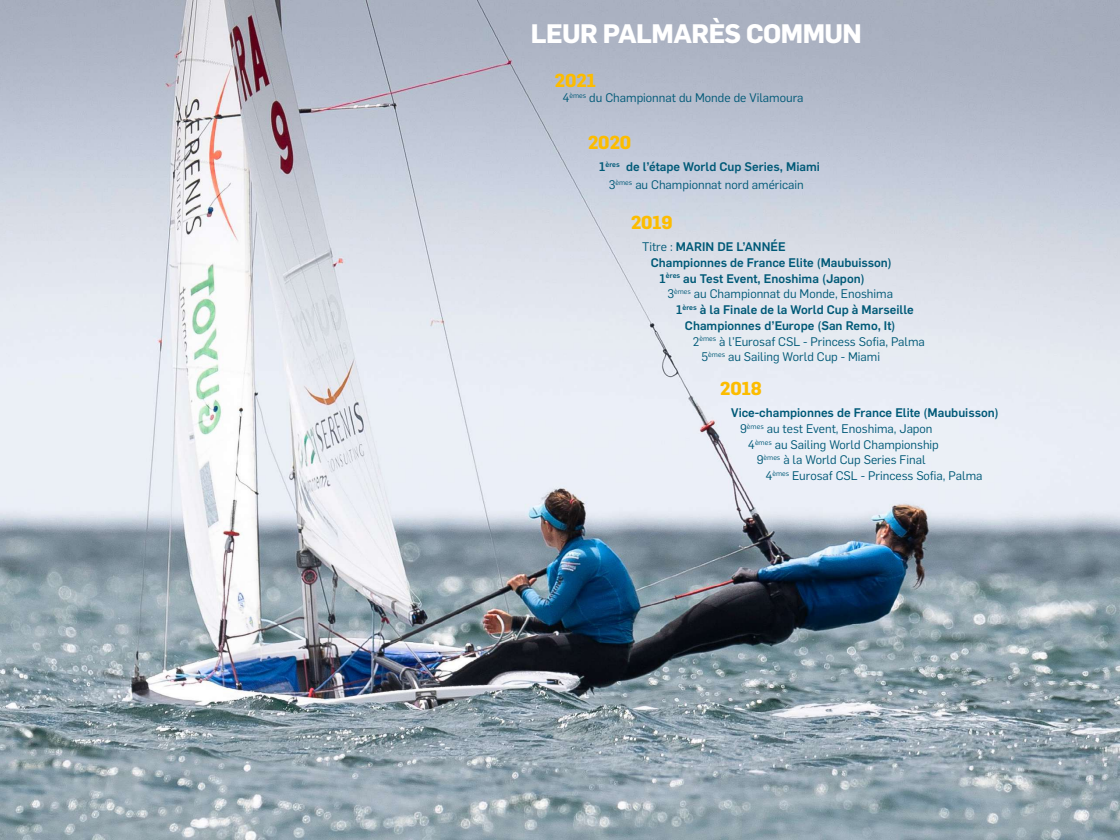
<style>
.page{position:relative;width:1120px;height:840px;background:#fff}
.page>*{position:absolute;margin:0;border:0;box-sizing:border-box;transform-origin:0 0}
.t1{font:700 26.25px "Flama";letter-spacing:-.02em;color:#fff}
.t2{font:700 18.38px "Flama";letter-spacing:-.02em;color:#fcbc00}
.t3{font:500 12.25px/18.2px "Flama";color:#005977;text-align:center}
.t4{font:12.25px "Flama";color:#005977}
.s1{font-weight:400}
</style>
<div class="page">
<img style="left:0;top:0;width:1120px;height:840px">
<h1 class="t1" style="left:531px;top:15px;width:332px">LEUR PALMARÈS COMMUN</h1>
<h2 class="t2" style="left:555px;top:67px;width:43px">2021</h2>
<p class="t4" style="left:562px;top:90px;width:242px">4<sup>èmes</sup> du Championnat du Monde de Vilamoura</p>
<h2 class="t2" style="left:588px;top:129px;width:45px">2020</h2>
<p class="t3" style="left:599px;top:157px;width:222px">1<sup>ères</sup> de l’étape World Cup Series, Miami<br><span class="s1">3</span><sup>èmes</sup> <span class="s1">au Championnat nord américain</span></p>
<h2 class="t2" style="left:631px;top:209px;width:43px">2019</h2>
<p class="t3" style="left:642px;top:237px;width:145px"><span class="s1">Titre :</span> MARIN DE L’ANNÉE</p>
<p class="t3" style="left:651px;top:252px;width:243px">Championnes de France Elite (Maubuisson)</p>
<p class="t3" style="left:660px;top:268px;width:207px">1<sup>ères</sup> au Test Event, Enoshima (Japon)</p>
<p class="t4" style="left:667px;top:286px;width:227px">3<sup>èmes</sup> au Championnat du Monde, Enoshima</p>
<p class="t3" style="left:676px;top:300px;width:239px">1<sup>ères</sup> à la Finale de la World Cup à Marseille</p>
<p class="t3" style="left:685px;top:315px;width:212px">Championnes d’Europe (San Remo, It)</p>
<p class="t4" style="left:693px;top:333px;width:234px">2<sup>èmes</sup> à l’Eurosaf CSL - Princess Sofia, Palma</p>
<p class="t4" style="left:702px;top:349px;width:180px">5<sup>èmes</sup> au Sailing World Cup - Miami</p>
<h2 class="t2" style="left:720px;top:376px;width:43px">2018</h2>
<p class="t3" style="left:731px;top:403px;width:269px">Vice-championnes de France Elite (Maubuisson)</p>
<p class="t4" style="left:740px;top:420px;width:194px">9<sup>èmes</sup> au test Event, Enoshima, Japon</p>
<p class="t4" style="left:748px;top:436px;width:192px">4<sup>èmes</sup> au Sailing World Championship</p>
<p class="t4" style="left:757px;top:452px;width:171px">9<sup>èmes</sup> à la World Cup Series Final</p>
<p class="t4" style="left:765px;top:467px;width:219px">4<sup>èmes</sup> Eurosaf CSL - Princess Sofia, Palma</p>
</div>
